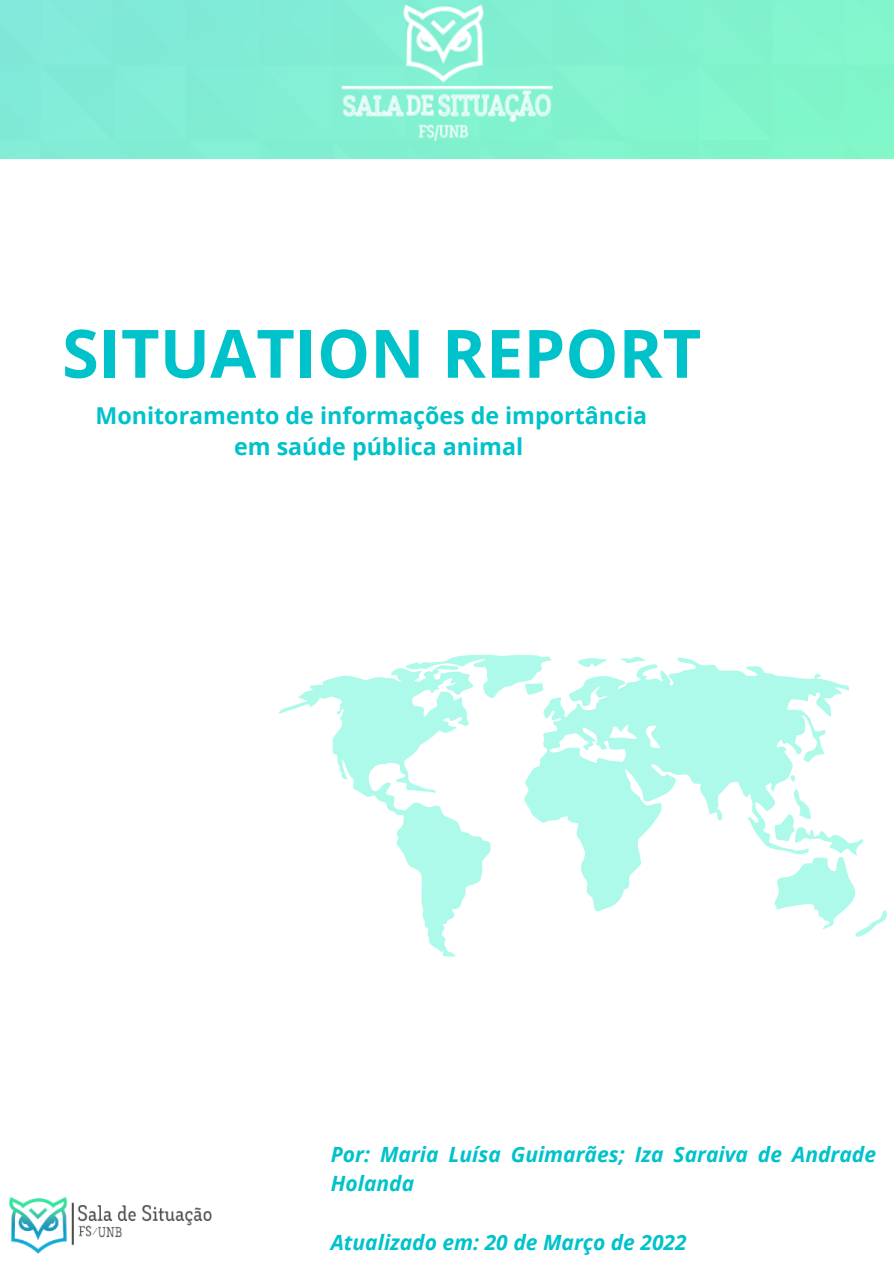
<style>
.page{position:relative;width:894px;height:1264px;background:#fff}
.page>*{position:absolute;margin:0;border:0;box-sizing:border-box;transform-origin:0 0}
.t1{font:700 66.75px "Open Sans";color:#00c2cb}
.t2{font:700 23.25px/31.5px "Open Sans";color:#00c2cb}
.t3{font:italic 700 21px/29.2px "Open Sans";color:#00c2cb}
</style>
<div class="page">
<img style="left:0;top:0;width:893px;height:159px">
<img style="left:9px;top:1196px;width:203px;height:58px">
<svg style="left:524px;top:656px;width:325px;height:256px;fill:#b3faeb"></svg>
<svg style="left:772px;top:774px;width:114px;height:163px"></svg>
<svg style="left:278px;top:668px;width:213px;height:288px"></svg>
<svg style="left:401px;top:654px;width:152px;height:45px"></svg>
<p class="t1" style="left:62px;top:306px;width:640px">SITUATION REPORT</p>
<p class="t2" style="left:234px;top:399px;width:414px;text-indent:-138px">Monitoramento de informações de importância em saúde pública animal</p>
<p class="t3" style="left:330px;top:1138px;width:546px">Por: Maria Luísa Guimarães; Iza Saraiva de Andrade<br>Holanda</p>
<p class="t3" style="left:330px;top:1226px;width:357px">Atualizado em: 20 de Março de 2022</p>
</div>
